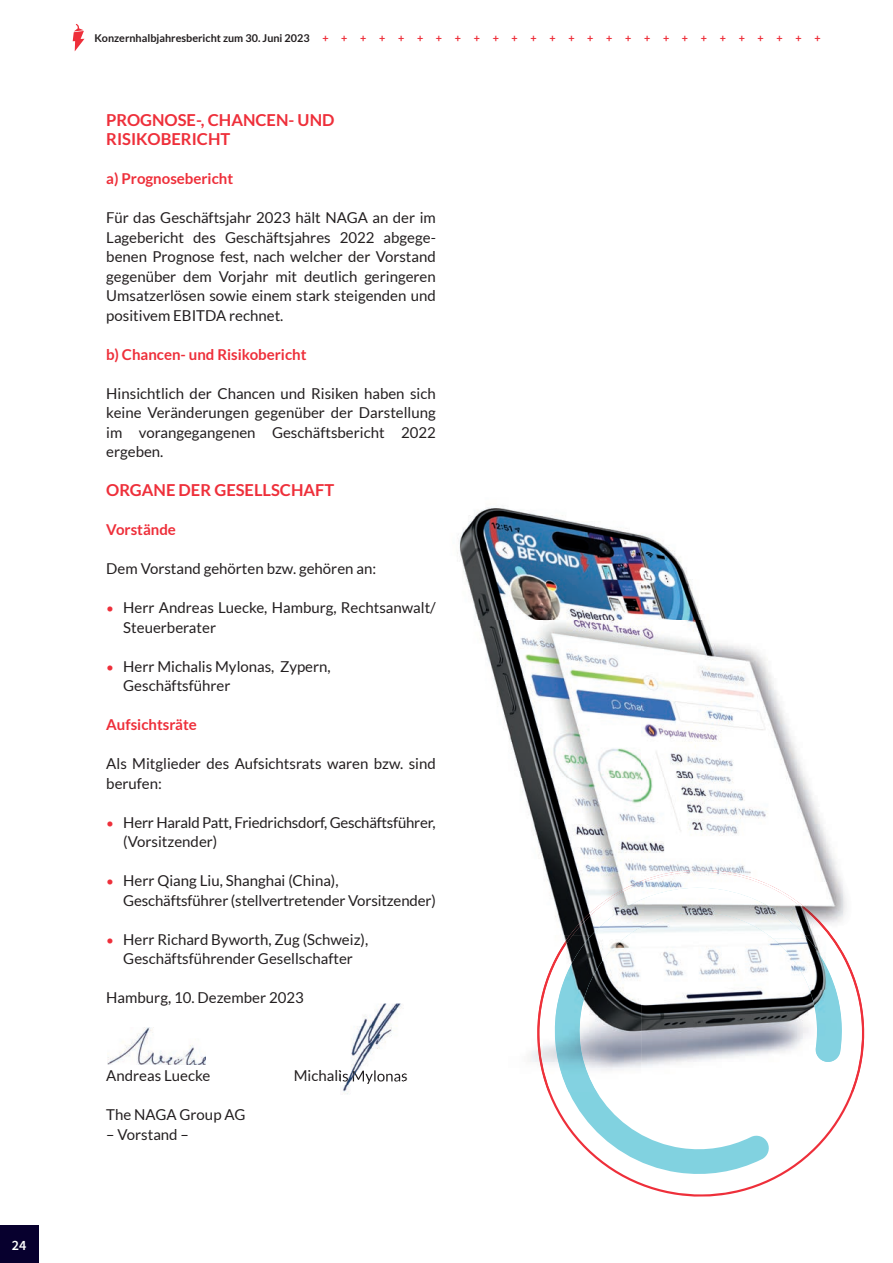
<style>
.page{position:relative;width:893px;height:1263px;background:#fff}
.page>*{position:absolute;margin:0;border:0;box-sizing:border-box;transform-origin:0 0}
.t1{font:700 16.5px/19.5px "Lato";color:#ee2f3a}
.t2{font:15px/19.5px "Lato";color:#231f20}
.t3{font:700 15px "Lato";color:#ee2f3a}
.t4{font:600 14.25px "Source Sans Pro";color:#fff}
.t5{font:700 10.8px "Lato";color:#231f20}
.s1{color:#ee2f3a}
.s2{font-size:13.5px;color:#ee2f3a}
</style>
<div class="page">
<div style="left:0;top:1226px;width:38px;height:37px;background:#07002e"></div>
<svg style="left:73px;top:24px;width:11px;height:27px"></svg>
<img style="left:108px;top:1027px;width:98px;height:38px">
<img style="left:343px;top:1003px;width:59px;height:91px">
<img style="left:340px;top:1070px;width:64px;height:14px">
<svg style="left:548px;top:1092px;width:306px;height:105px"></svg>
<img style="left:457px;top:507px;width:390px;height:563px">
<img style="left:561px;top:895px;width:91px;height:95px">
<img style="left:652px;top:914px;width:156px;height:25px">
<img style="left:773px;top:938px;width:63px;height:52px">
<img style="left:558px;top:990px;width:39px;height:102px">
<img style="left:810px;top:990px;width:33px;height:72px">
<img style="left:589px;top:870px;width:224px;height:44px">
<img style="left:555px;top:914px;width:37px;height:45px">
<img style="left:809px;top:914px;width:37px;height:45px">
<img style="left:532px;top:958px;width:26px;height:134px">
<img style="left:844px;top:958px;width:21px;height:134px">
<p class="t4" style="left:12px;top:1235px;width:16px">24</p>
<p class="t5" style="left:95px;top:32px;width:727px">Konzernhalbjahresbericht zum 30. Juni 2023 <span class="s1">+ + + + + + + + + + + + + + + + + + + + + + + + + + +</span></p>
<p class="t1" style="left:106px;top:110px;width:230px">PROGNOSE-, CHANCEN- UND<br>RISIKOBERICHT</p>
<p class="t3" style="left:106px;top:170px;width:128px">a) Prognosebericht</p>
<p class="t2" style="left:106px;top:208px;width:331px;text-align:justify">Für das Geschäftsjahr 2023 hält NAGA an der im Lagebericht des Geschäftsjahres 2022 abgege&shy;benen Prognose fest, nach welcher der Vorstand gegenüber dem Vorjahr mit deutlich geringeren Umsatzerlösen sowie einem stark steigenden und positivem EBITDA rechnet.</p>
<p class="t3" style="left:106px;top:346px;width:202px">b) Chancen- und Risikobericht</p>
<p class="t2" style="left:106px;top:384px;width:331px;text-align:justify">Hinsichtlich der Chancen und Risiken haben sich keine Veränderungen gegenüber der Darstellung im vorangegangenen Geschäftsbericht 2022 ergeben.</p>
<p class="t1" style="left:106px;top:480px;width:229px">ORGANE DER GESELLSCHAFT</p>
<p class="t3" style="left:106px;top:521px;width:71px">Vorstände</p>
<p class="t2" style="left:106px;top:559px;width:271px">Dem Vorstand gehörten bzw. gehören an:</p>
<p class="t2" style="left:123px;top:598px;width:314px;text-indent:-17px"><span class="s2">•</span> Herr Andreas Luecke, Hamburg, Rechtsanwalt/<br>Steuerberater</p>
<p class="t2" style="left:123px;top:657px;width:209px;text-indent:-17px"><span class="s2">•</span> Herr Michalis Mylonas, Zypern,<br>Geschäftsführer</p>
<p class="t3" style="left:106px;top:716px;width:92px">Aufsichtsräte</p>
<p class="t2" style="left:106px;top:754px;width:331px">Als Mitglieder des Aufsichtsrats waren bzw. sind berufen:</p>
<p class="t2" style="left:123px;top:813px;width:314px;text-indent:-17px"><span class="s2">•</span> Herr Harald Patt, Friedrichsdorf, Geschäftsführer, (Vorsitzender)</p>
<p class="t2" style="left:123px;top:871px;width:314px;text-indent:-17px"><span class="s2">•</span> Herr Qiang Liu, Shanghai (China),<br>Geschäftsführer (stellvertretender Vorsitzender)</p>
<p class="t2" style="left:106px;top:930px;width:263px;text-align:center"><span class="s2">•</span> Herr Richard Byworth, Zug (Schweiz),<br>Geschäftsführender Gesellschafter</p>
<p class="t2" style="left:106px;top:988px;width:199px">Hamburg, 10. Dezember 2023</p>
<p class="t2" style="left:106px;top:1066px;width:106px">Andreas Luecke</p>
<p class="t2" style="left:294px;top:1066px;width:115px">Michalis Mylonas</p>
<p class="t2" style="left:106px;top:1105px;width:141px">The NAGA Group AG</p>
<p class="t2" style="left:106px;top:1125px;width:84px">– Vorstand –</p>
</div>
